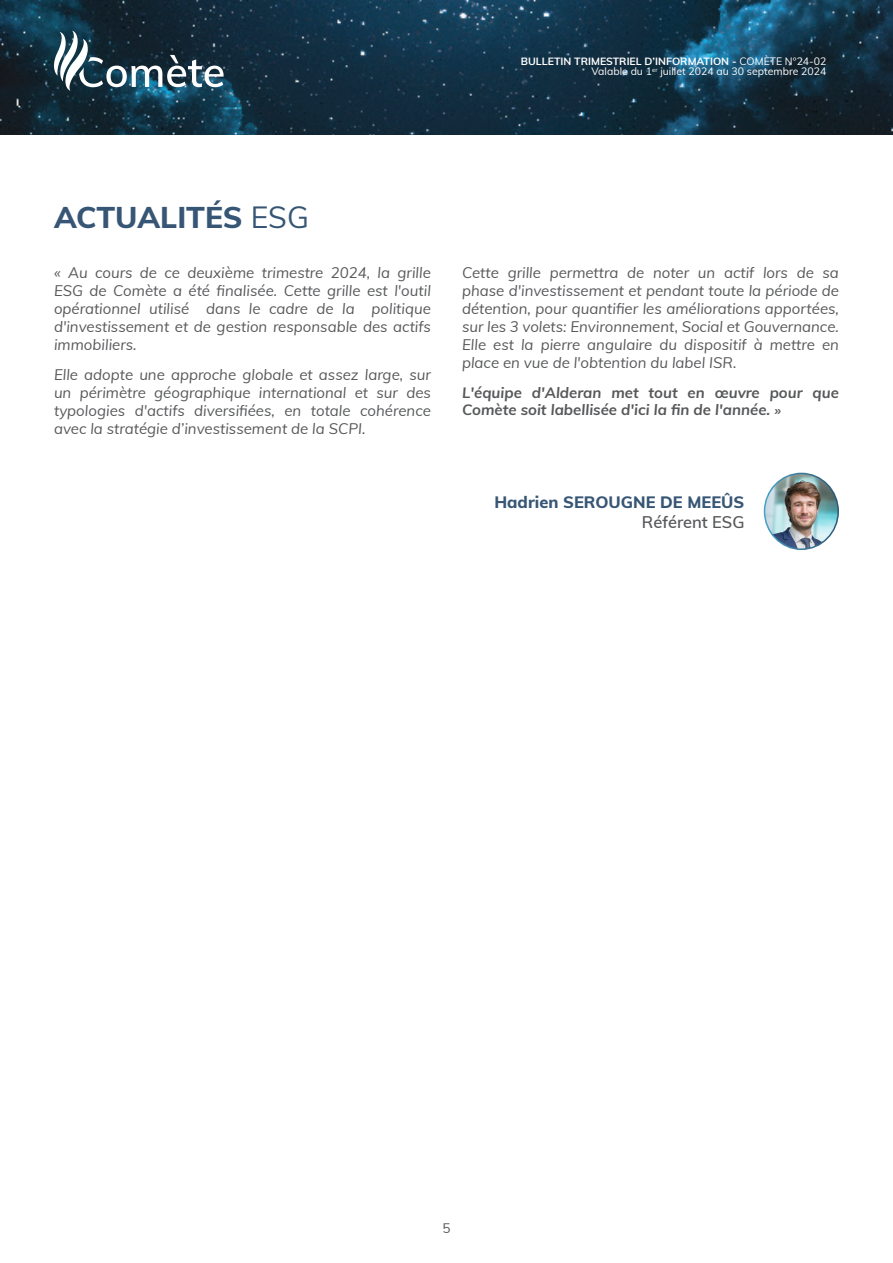
<style>
.page{position:relative;width:893px;height:1263px;background:#fff}
.page>*{position:absolute;margin:0;border:0;box-sizing:border-box;transform-origin:0 0}
.t1{font:800 30px "Muli";color:#375675}
.t2{font:800 16.5px "Muli";color:#375675}
.t3{font:600 16.5px "Muli";color:#57585a}
.t4{font:italic 15px/18px "Muli";color:#57585a;text-align:justify}
.t5{font:italic 700 15px/16.5px "Muli";color:#57585a}
.t6{font:13.5px "Muli";color:#57585a}
.t7{font:700 10.5px "Muli";color:#fff}
.t8{font:10.5px "Muli";color:#fff}
.s1{font-weight:400}
.s2{font-size:13.5px}
</style>
<div class="page">
<img style="left:0;top:0;width:893px;height:134px">
<svg style="left:54px;top:31px;width:170px;height:60px"></svg>
<img style="left:764px;top:473px;width:74px;height:76px">
<div style="left:764px;top:473px;width:75px;height:77px;border:2px solid #fff;border-radius:50%"></div>
<p class="t7" style="left:521px;top:53px;width:307px">BULLETIN TRIMESTRIEL D’INFORMATION - <span class="s1">COMÈTE N°24-02</span></p>
<p class="t8" style="left:592px;top:64px;width:236px">Valable du 1<sup>er</sup> juillet 2024 au 30 septembre 2024</p>
<p class="t1" style="left:54px;top:195px;width:256px">ACTUALITÉS <span class="s1">ESG</span></p>
<p class="t4" style="left:54px;top:263px;width:378px">« Au cours de ce deuxième trimestre 2024, la grille ESG de Comète a été finalisée. Cette grille est l'outil opérationnel utilisé dans le cadre de la politique d'investissement et de gestion responsable des actifs immobiliers.</p>
<p class="t4" style="left:54px;top:365px;width:378px">Elle adopte une approche globale et assez large, sur un périmètre géographique international et sur des typologies d'actifs diversifiées, en totale cohérence avec la stratégie d’investissement de la SCPI.</p>
<p class="t4" style="left:462px;top:263px;width:378px">Cette grille permettra de noter un actif lors de sa phase d'investissement et pendant toute la période de détention, pour quantifier les améliorations apportées, sur les 3 volets: Environnement, Social et Gouvernance.<br>Elle est la pierre angulaire du dispositif à mettre en place en vue de l'obtention du label ISR.</p>
<p class="t5" style="left:462px;top:384px;width:378px">L'équipe d'Alderan met tout en œuvre pour que<br>Comète soit labellisée d'ici la fin de l'année. <span class="s2">»</span></p>
<p class="t2" style="left:494px;top:490px;width:252px">Hadrien SEROUGNE DE MEEÛS</p>
<p class="t3" style="left:642px;top:510px;width:104px">Référent ESG</p>
<p class="t6" style="left:442px;top:1218px;width:10px">5</p>
</div>
